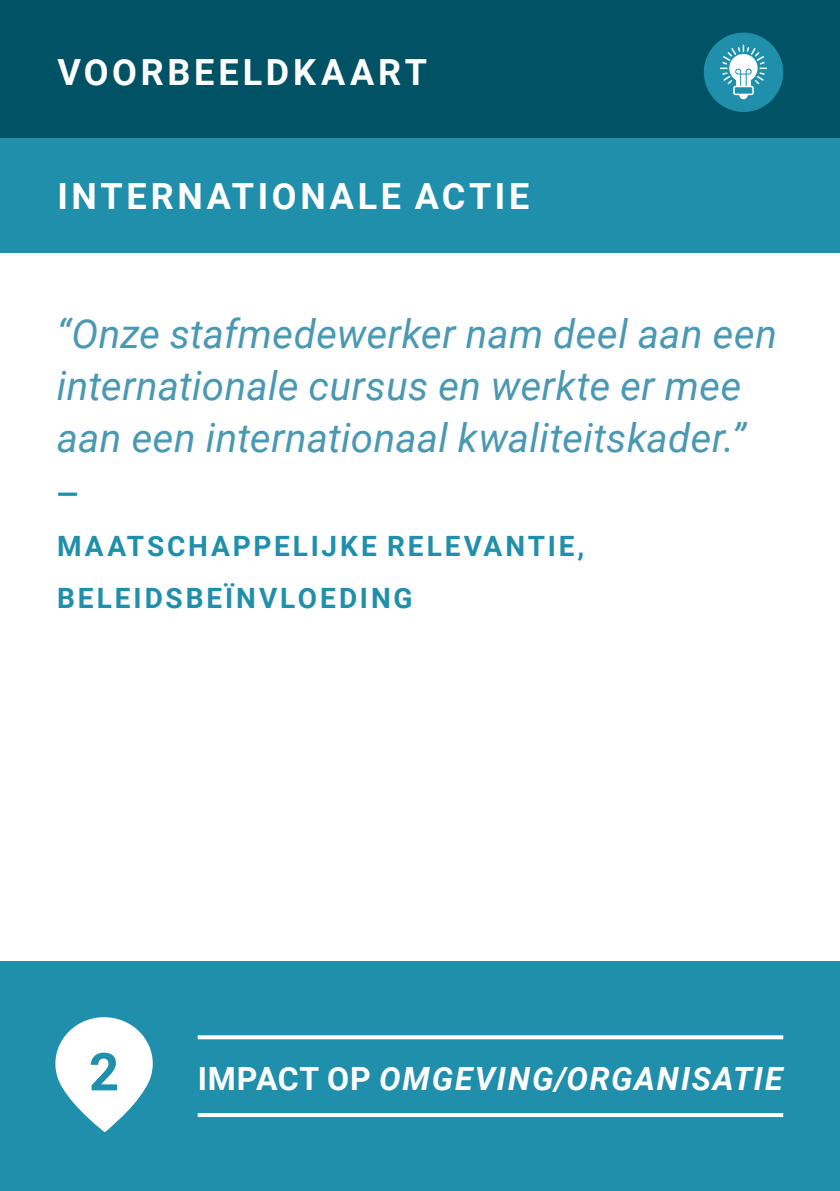
<style>
.page{position:relative;width:840px;height:1191px;background:#fff}
.page>*{position:absolute;margin:0;border:0;box-sizing:border-box;transform-origin:0 0}
.t1{font:700 52.4px "Roboto";color:#1f8fab}
.t2{font:italic 40px/52px "Roboto";letter-spacing:.01em;color:#4a98b2}
.t3{font:700 36px "Roboto";letter-spacing:.105em;color:#fff}
.t4{font:italic 700 32px "Roboto";letter-spacing:.055em;color:#fff}
.t5{font:700 28px/52px "Roboto";letter-spacing:.1em;color:#1f8fab}
.s1{font-style:normal}
</style>
<div class="page">
<div style="left:0;top:0;width:839px;height:140px;background:#005264"></div>
<div style="left:703px;top:33px;width:79px;height:79px;background:#1f8fab;border-radius:50%"></div>
<svg style="left:738px;top:95px;width:9px;height:4px"></svg>
<svg style="left:719px;top:44px;width:48px;height:43px"></svg>
<div style="left:732px;top:86px;width:21px;height:9px;border:2px solid #fff;border-radius:2px"></div>
<div style="left:0;top:962px;width:839px;height:229px;background:#1f8fab"></div>
<div style="left:0;top:138px;width:839px;height:115px;background:#1f8fab"></div>
<svg style="left:55px;top:1017px;width:98px;height:115px"></svg>
<svg style="left:197px;top:1035px;width:585px;height:4px;background:#ecf5f8"></svg>
<hr style="left:197px;top:1113px;width:585px;height:4px;background:#fff">
<p class="t3" style="left:57px;top:47px;width:371px">VOORBEELDKAART</p>
<p class="t3" style="left:57px;top:171px;width:473px">INTERNATIONALE ACTIE</p>
<p class="t2" style="left:57px;top:306px;width:721px">“Onze stafmedewerker nam deel aan een internationale cursus en werkte er mee aan een internationaal kwaliteitskader.”</p>
<p class="t5" style="left:57px;top:467px;width:529px">—<br>MAATSCHAPPELIJKE RELEVANTIE,<br>BELEIDSBEÏNVLOEDING</p>
<h1 class="t1" style="left:89px;top:1035px;width:32px">2</h1>
<p class="t4" style="left:197px;top:1056px;width:586px"><span class="s1">IMPACT OP</span> OMGEVING/ORGANISATIE</p>
</div>
